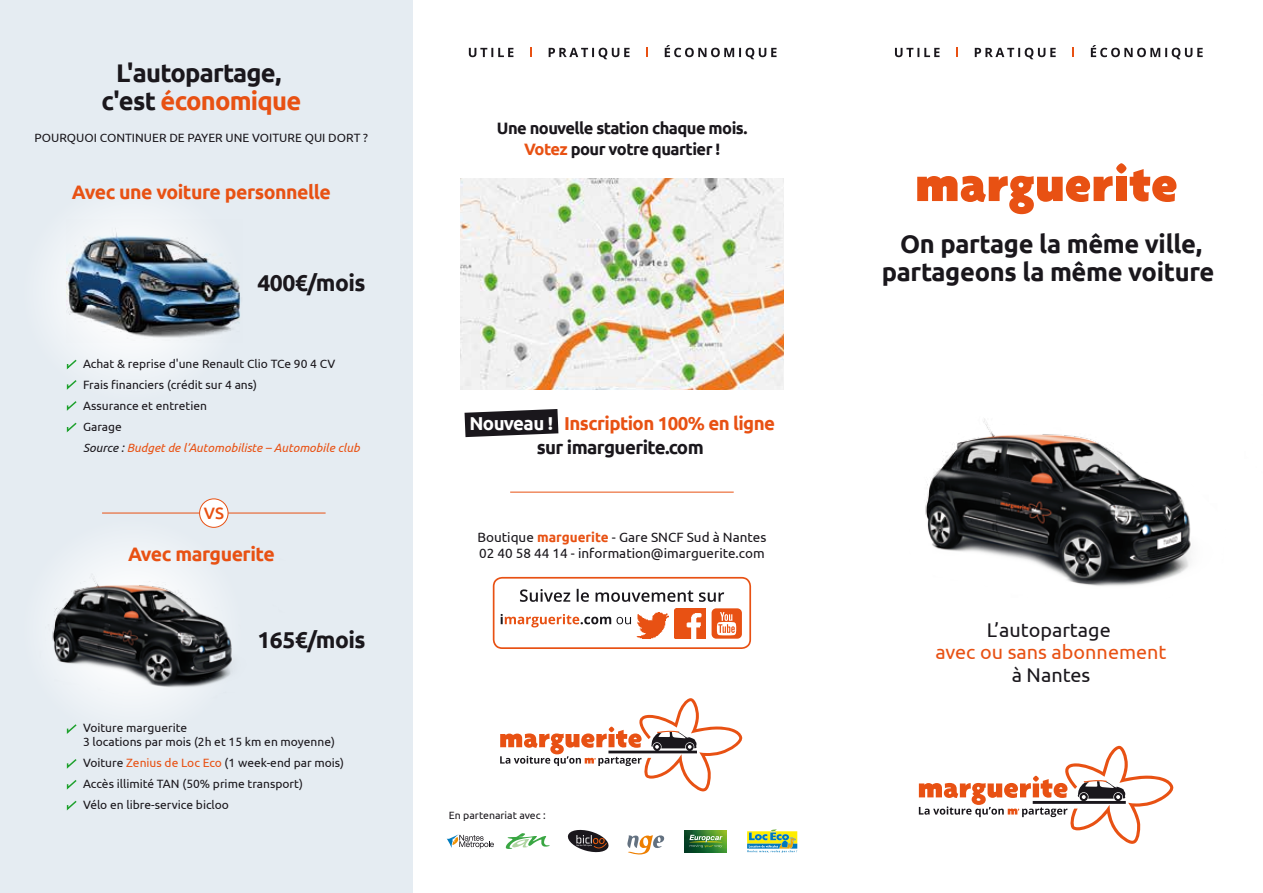
<style>
.page{position:relative;width:1263px;height:893px;background:#fff}
.page>*{position:absolute;margin:0;border:0;box-sizing:border-box;transform-origin:0 0}
.t1{font:700 25.5px/28.5px "Ubuntu";letter-spacing:-.015em;color:#1a171c;text-align:center}
.t2{font:700 22.95px "Ubuntu";letter-spacing:-.025em;color:#1a171c}
.t3{font:19.8px "Ubuntu";color:#1a171c}
.t4{font:19.8px "Ubuntu";color:#e85113}
.t5{font:700 19.5px "Ubuntu";letter-spacing:-.025em;color:#e85113}
.t6{font:700 18.6px/23.7px "Ubuntu";letter-spacing:-.03em;color:#e85113;text-align:center}
.t7{font:700 16.5px/21px "Ubuntu";letter-spacing:-.035em;color:#1a171c;text-align:center}
.t8{font:500 16.5px "Ubuntu";color:#e85113}
.t9{font:13.5px/16.5px "Ubuntu";color:#1a171c}
.t10{font:12px/21px "Ubuntu";color:#1a171c}
.t11{font:10.5px "Ubuntu";color:#1a171c}
.s1{color:#e85113}
.s2{font-style:italic}
.s3{font-style:italic;color:#e85113}
.s4{color:#fff}
.s5{color:#1a171c}
.s6{font-weight:700;color:#e85113}
</style>
<div class="page">
<svg style="left:464px;top:409px;width:94px;height:28px;background:#39373b"></svg>
<div style="left:0;top:0;width:412px;height:893px;background:#e5ecf2"></div>
<div style="left:21px;top:518px;width:222px;height:221px;background:#e9eff4;border-radius:111px"></div>
<div style="left:21px;top:180px;width:222px;height:222px;background:#ebf0f5;border-radius:111px"></div>
<img style="left:66px;top:233px;width:176px;height:109px">
<svg style="left:895px;top:48px;width:44px;height:9px"></svg>
<svg style="left:956px;top:48px;width:2px;height:9px"></svg>
<svg style="left:975px;top:48px;width:81px;height:11px"></svg>
<svg style="left:1072px;top:48px;width:2px;height:9px"></svg>
<svg style="left:1091px;top:45px;width:112px;height:14px"></svg>
<svg style="left:469px;top:48px;width:44px;height:9px"></svg>
<svg style="left:530px;top:48px;width:2px;height:9px"></svg>
<svg style="left:549px;top:48px;width:80px;height:11px"></svg>
<svg style="left:646px;top:48px;width:2px;height:9px"></svg>
<svg style="left:665px;top:45px;width:111px;height:14px"></svg>
<svg style="left:500px;top:698px;width:243px;height:93px"></svg>
<img style="left:52px;top:562px;width:181px;height:134px">
<hr style="left:510px;top:492px;width:224px;height:1px;background:#e85113">
<hr style="left:102px;top:513px;width:224px;height:1px;background:#e85113">
<svg style="left:917px;top:176px;width:196px;height:38px"></svg>
<div style="left:1116px;top:177px;width:11px;height:24px;background:#e85113"></div>
<svg style="left:1116px;top:163px;width:10px;height:11px"></svg>
<svg style="left:1130px;top:169px;width:46px;height:33px"></svg>
<img style="left:461px;top:179px;width:322px;height:210px">
<div style="left:200px;top:499px;width:28px;height:28px;background:#fff;border-radius:50%"></div>
<div style="left:199px;top:498px;width:29px;height:30px;border:1px solid #e85113;border-radius:50%"></div>
<svg style="left:66px;top:800px;width:11px;height:11px"></svg>
<svg style="left:66px;top:780px;width:11px;height:10px"></svg>
<svg style="left:66px;top:759px;width:11px;height:10px"></svg>
<svg style="left:66px;top:724px;width:11px;height:10px"></svg>
<svg style="left:66px;top:422px;width:11px;height:10px"></svg>
<svg style="left:66px;top:401px;width:11px;height:10px"></svg>
<svg style="left:66px;top:380px;width:11px;height:10px"></svg>
<svg style="left:66px;top:359px;width:11px;height:11px"></svg>
<svg style="left:568px;top:830px;width:40px;height:22px"></svg>
<svg style="left:505px;top:833px;width:45px;height:16px"></svg>
<svg style="left:747px;top:829px;width:50px;height:24px"></svg>
<svg style="left:447px;top:834px;width:47px;height:15px"></svg>
<svg style="left:627px;top:835px;width:37px;height:19px"></svg>
<img style="left:684px;top:831px;width:43px;height:21px">
<svg style="left:689px;top:835px;width:33px;height:13px"></svg>
<svg style="left:493px;top:577px;width:258px;height:72px"></svg>
<svg style="left:919px;top:746px;width:255px;height:98px"></svg>
<img style="left:925px;top:418px;width:266px;height:168px">
<h1 class="t1" style="left:101px;top:58px;width:201px">L'autopartage, c'est <span class="s1">économique</span></h1>
<p class="t10" style="left:35px;top:127px;width:335px">POURQUOI CONTINUER DE PAYER UNE VOITURE QUI DORT ?</p>
<h3 class="t5" style="left:72px;top:180px;width:260px">Avec une voiture personnelle</h3>
<h2 class="t2" style="left:257px;top:269px;width:110px">400€/mois</h2>
<p class="t10" style="left:83px;top:353px;width:278px">Achat &amp; reprise d'une Renault Clio TCe 90 4 CV<br>Frais financiers (crédit sur 4 ans)<br>Assurance et entretien<br>Garage<br><span class="s2">Source :</span> <span class="s3">Budget de l’Automobiliste – Automobile club</span></p>
<h3 class="t8" style="left:204px;top:503px;width:22px">VS</h3>
<h3 class="t5" style="left:128px;top:542px;width:148px">Avec marguerite</h3>
<h2 class="t2" style="left:257px;top:626px;width:110px">165€/mois</h2>
<p class="t10" style="left:83px;top:721px;width:253px;line-height:13.5px">Voiture marguerite<br>3 locations par mois (2h et 15 km en moyenne)</p>
<p class="t10" style="left:83px;top:752px;width:263px">Voiture <span class="s1">Zenius de Loc Eco</span> (1 week-end par mois)<br>Accès illimité TAN (50% prime transport)<br>Vélo en libre-service bicloo</p>
<h3 class="t7" style="left:497px;top:117px;width:252px">Une nouvelle station chaque mois.<br><span class="s1">Votez</span> pour votre quartier !</h3>
<h3 class="t6" style="left:469px;top:411px;width:307px"><span class="s4">Nouveau !</span> Inscription 100% en ligne <span class="s5">sur imarguerite.com</span></h3>
<p class="t9" style="left:477px;top:528px;width:290px">Boutique <span class="s6">marguerite</span> - Gare SNCF Sud à Nantes<br>02 40 58 44 14 - information@imarguerite.com</p>
<p class="t11" style="left:449px;top:809px;width:98px">En partenariat avec :</p>
<h1 class="t1" style="left:882px;top:229px;width:334px">On partage la même ville, partageons la même voiture</h1>
<h3 class="t3" style="left:987px;top:618px;width:126px">L’autopartage</h3>
<h3 class="t4" style="left:935px;top:640px;width:232px">avec ou sans abonnement</h3>
<h3 class="t3" style="left:1012px;top:663px;width:80px">à Nantes</h3>
</div>
